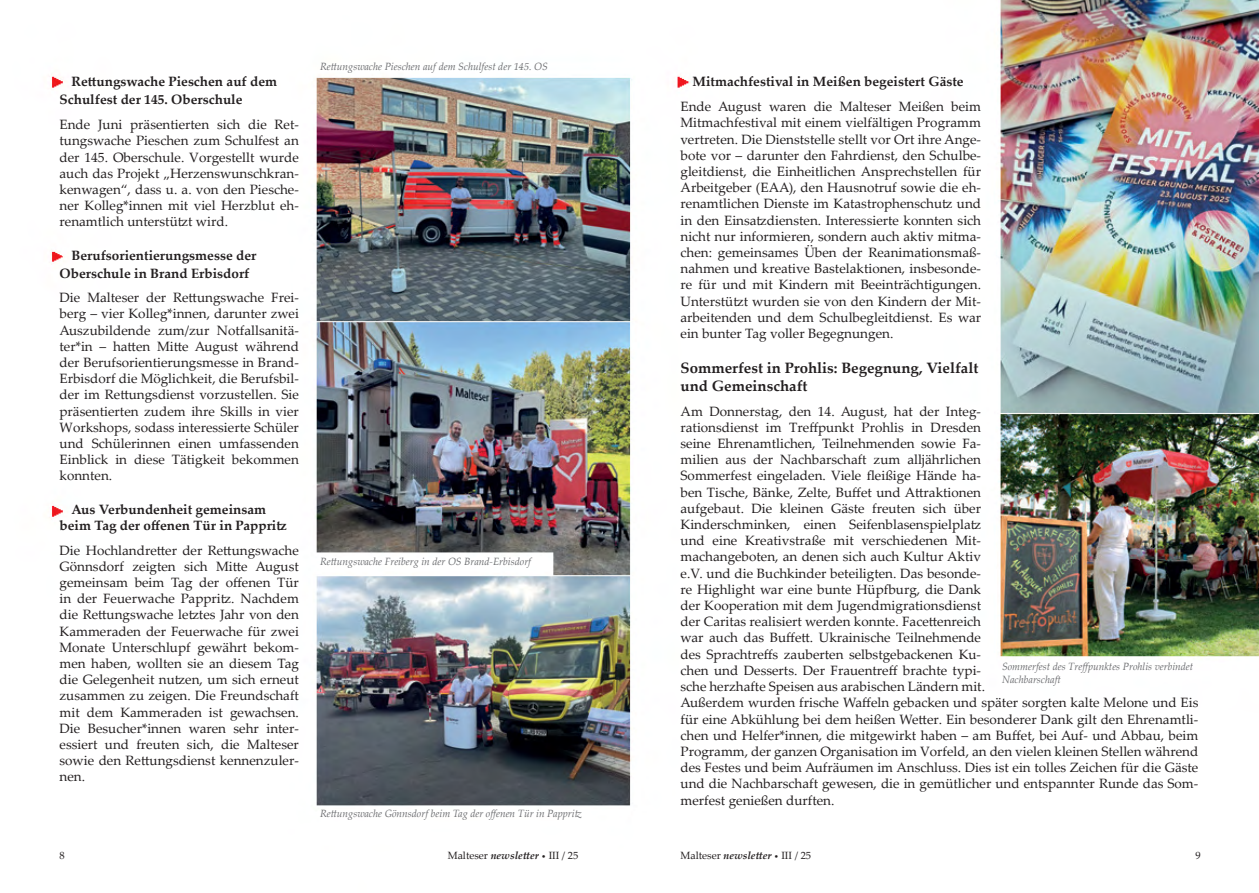
<style>
.page{position:relative;width:1259px;height:893px;background:#fff}
.page>*{position:absolute;margin:0;border:0;box-sizing:border-box;transform-origin:0 0}
.t1{font:700 15px/18px "Palatino Linotype";color:#231f20}
.t2{font:13.5px/16.2px "Palatino Linotype";color:#231f20;text-align:justify}
.t3{font:700 13.5px/18px "Palatino Linotype";color:#231f20}
.t4{font:italic 10.5px/12.6px "Palatino Linotype";color:#6c6d70}
.t5{font:10.5px "Palatino Linotype";color:#231f20}
.s1{font-weight:700;font-style:italic}
.s2{font-size:7.5px}
</style>
<div class="page">
<img style="left:49px;top:0;width:1210px;height:806px">
<p class="t3" style="left:60px;top:72px;width:219px;text-indent:12px">Rettungswache Pieschen auf dem<br>Schulfest der 145. Oberschule</p>
<p class="t2" style="left:60px;top:116px;width:241px">Ende Juni präsentierten sich die Ret&shy;tungswache Pieschen zum Schulfest an der 145. Oberschule. Vorgestellt wurde auch das Projekt „Herzenswunschkran&shy;kenwagen“, dass u. a. von den Piesche&shy;ner Kolleg*innen mit viel Herzblut eh&shy;renamtlich unterstützt wird.</p>
<p class="t3" style="left:60px;top:245px;width:198px;text-indent:12px">Berufsorientierungsmesse der<br>Oberschule in Brand Erbisdorf</p>
<p class="t2" style="left:60px;top:289px;width:241px">Die Malteser der Rettungswache Frei&shy;berg – vier Kolleg*innen, darunter zwei Auszubildende zum/zur Notfallsanitä&shy;ter*in – hatten Mitte August während der Berufsorientierungsmesse in Brand-Erbisdorf die Möglichkeit, die Berufsbil&shy;der im Rettungsdienst vorzustellen. Sie präsentierten zudem ihre Skills in vier Workshops, sodass interessierte Schüler und Schülerinnen einen umfassenden Einblick in diese Tätigkeit bekommen konnten.</p>
<p class="t3" style="left:60px;top:500px;width:229px;line-height:16.2px;text-indent:12px">Aus Verbundenheit gemeinsam beim Tag der offenen Tür in Pappritz</p>
<p class="t2" style="left:60px;top:541px;width:241px">Die Hochlandretter der Rettungswache Gönnsdorf zeigten sich Mitte August gemeinsam beim Tag der offenen Tür in der Feuerwache Pappritz. Nachdem die Rettungswache letztes Jahr von den Kammeraden der Feuerwache für zwei Monate Unterschlupf gewährt bekom&shy;men haben, wollten sie an diesem Tag die Gelegenheit nutzen, um sich erneut zusammen zu zeigen. Die Freundschaft mit dem Kammeraden ist gewachsen.<br>Die Besucher*innen waren sehr inter&shy;essiert und freuten sich, die Malteser sowie den Rettungsdienst kennenzuler&shy;nen.</p>
<p class="t4" style="left:320px;top:60px;width:229px">Rettungswache Pieschen auf dem Schulfest der 145. OS</p>
<p class="t4" style="left:320px;top:555px;width:213px">Rettungswache Freiberg in der OS Brand-Erbisdorf</p>
<p class="t4" style="left:320px;top:807px;width:263px">Rettungswache Gönnsdorf beim Tag der offenen Tür in Pappritz</p>
<p class="t3" style="left:692px;top:72px;width:273px">Mitmachfestival in Meißen begeistert Gäste</p>
<p class="t2" style="left:680px;top:98px;width:302px">Ende August waren die Malteser Meißen beim Mitmachfestival mit einem vielfältigen Programm vertreten. Die Dienststelle stellt vor Ort ihre Ange&shy;bote vor – darunter den Fahrdienst, den Schulbe&shy;gleitdienst, die Einheitlichen Ansprechstellen für Arbeitgeber (EAA), den Hausnotruf sowie die eh&shy;renamtlichen Dienste im Katastrophenschutz und in den Einsatzdiensten. Interessierte konnten sich nicht nur informieren, sondern auch aktiv mitma&shy;chen: gemeinsames Üben der Reanimationsmaß&shy;nahmen und kreative Bastelaktionen, insbesonde&shy;re für und mit Kindern mit Beeinträchtigungen.<br>Unterstützt wurden sie von den Kindern der Mit&shy;arbeitenden und dem Schulbegleitdienst. Es war ein bunter Tag voller Begegnungen.</p>
<p class="t1" style="left:680px;top:358px;width:299px">Sommerfest in Prohlis: Begegnung, Vielfalt und Gemeinschaft</p>
<p class="t2" style="left:680px;top:402px;width:519px;text-align:left">Am Donnerstag, den 14. August, hat der Integ-<br>rationsdienst im Treffpunkt Prohlis in Dresden<br>seine Ehrenamtlichen, Teilnehmenden sowie Fa-<br>milien aus der Nachbarschaft zum alljährlichen<br>Sommerfest eingeladen. Viele fleißige Hände ha-<br>ben Tische, Bänke, Zelte, Buffet und Attraktionen<br>aufgebaut. Die kleinen Gäste freuten sich über<br>Kinderschminken, einen Seifenblasenspielplatz<br>und eine Kreativstraße mit verschiedenen Mit-<br>machangeboten, an denen sich auch Kultur Aktiv<br>e.V. und die Buchkinder beteiligten. Das besonde-<br>re Highlight war eine bunte Hüpfburg, die Dank<br>der Kooperation mit dem Jugendmigrationsdienst<br>der Caritas realisiert werden konnte. Facettenreich<br>war auch das Buffett. Ukrainische Teilnehmende<br>des Sprachtreffs zauberten selbstgebackenen Ku-<br>chen und Desserts. Der Frauentreff brachte typi-<br>sche herzhafte Speisen aus arabischen Ländern mit.<br>Außerdem wurden frische Waffeln gebacken und später sorgten kalte Melone und Eis für eine Abkühlung bei dem heißen Wetter. Ein besonderer Dank gilt den Ehrenamtli&shy;chen und Helfer*innen, die mitgewirkt haben – am Buffet, bei Auf- und Abbau, beim Programm, der ganzen Organisation im Vorfeld, an den vielen kleinen Stellen während des Festes und beim Aufräumen im Anschluss. Dies ist ein tolles Zeichen für die Gäste und die Nachbarschaft gewesen, die in gemütlicher und entspannter Runde das Som&shy;merfest genießen durften.</p>
<p class="t4" style="left:1002px;top:660px;width:193px">Sommerfest des Treffpunktes Prohlis verbindet<br>Nachbarschaft</p>
<p class="t5" style="left:60px;top:848px;width:7px">8</p>
<p class="t5" style="left:448px;top:848px;width:132px">Malteser <span class="s1">newsletter</span> <span class="s2">•</span> III / 25</p>
<p class="t5" style="left:680px;top:848px;width:132px">Malteser <span class="s1">newsletter</span> <span class="s2">•</span> III / 25</p>
<p class="t5" style="left:1195px;top:848px;width:7px">9</p>
</div>
